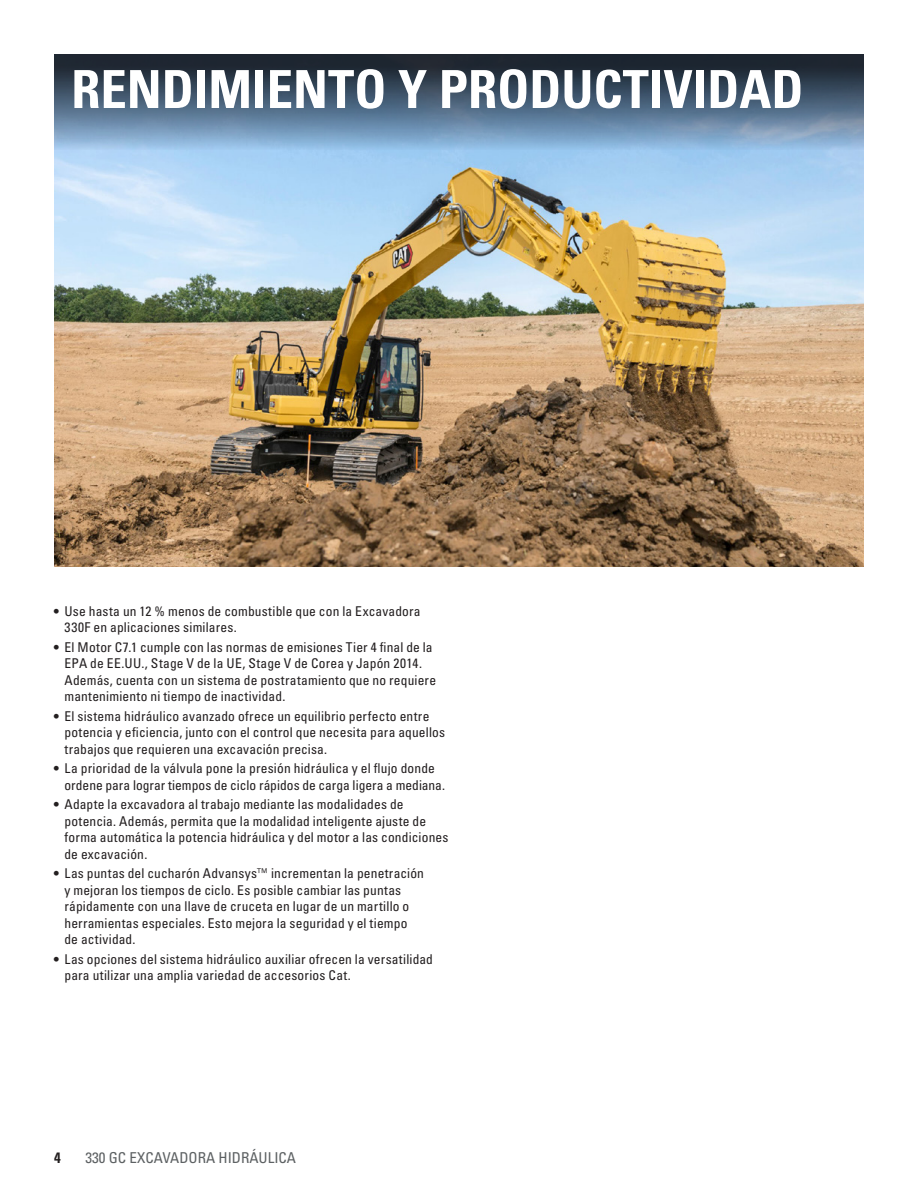
<style>
.page{position:relative;width:918px;height:1188px;background:#fff}
.page>*{position:absolute;margin:0;border:0;box-sizing:border-box;transform-origin:0 0}
.t1{font:52.5px "Univers LTCYR 67 Bold Cond";color:#fff}
.t2{font:condensed 15px "Univers LTCYR 57";color:#5d6163}
.t3{font:15px "Univers LTCYR 67 Bold Cond";color:#231f20}
.t4{font:condensed 13.5px/16.5px "Univers LTCYR 57";letter-spacing:.01em;color:#231f20}
</style>
<div class="page">
<img style="left:54px;top:299px;width:810px;height:268px">
<svg style="left:54px;top:54px;width:810px;height:245px;background:#8fa3ae"></svg>
<h1 class="t1" style="left:71px;top:57px;width:734px">RENDIMIENTO Y PRODUCTIVIDAD</h1>
<p class="t4" style="left:65px;top:602px;width:358px;text-indent:-11px">• Use hasta un 12 % menos de combustible que con la Excavadora<br>330F en aplicaciones similares.</p>
<p class="t4" style="left:65px;top:638px;width:373px;text-indent:-11px">• El Motor C7.1 cumple con las normas de emisiones Tier 4 final de la EPA de EE.UU., Stage V de la UE, Stage V de Corea y Japón 2014.<br>Además, cuenta con un sistema de postratamiento que no requiere mantenimiento ni tiempo de inactividad.</p>
<p class="t4" style="left:65px;top:707px;width:382px;text-indent:-11px">• El sistema hidráulico avanzado ofrece un equilibrio perfecto entre potencia y eficiencia, junto con el control que necesita para aquellos trabajos que requieren una excavación precisa.</p>
<p class="t4" style="left:65px;top:760px;width:382px;text-indent:-11px">• La prioridad de la válvula pone la presión hidráulica y el flujo donde ordene para lograr tiempos de ciclo rápidos de carga ligera a mediana.</p>
<p class="t4" style="left:65px;top:796px;width:385px;text-indent:-11px">• Adapte la excavadora al trabajo mediante las modalidades de potencia. Además, permita que la modalidad inteligente ajuste de forma automática la potencia hidráulica y del motor a las condiciones de excavación.</p>
<p class="t4" style="left:65px;top:865px;width:361px;text-indent:-11px">• Las puntas del cucharón Advansys™ incrementan la penetración y mejoran los tiempos de ciclo. Es posible cambiar las puntas rápidamente con una llave de cruceta en lugar de un martillo o herramientas especiales. Esto mejora la seguridad y el tiempo de actividad.</p>
<p class="t4" style="left:65px;top:950px;width:370px;text-indent:-11px">• Las opciones del sistema hidráulico auxiliar ofrecen la versatilidad para utilizar una amplia variedad de accesorios Cat.</p>
<p class="t3" style="left:54px;top:1148px;width:8px">4</p>
<p class="t2" style="left:86px;top:1148px;width:212px">330 GC EXCAVADORA HIDRÁULICA</p>
</div>
